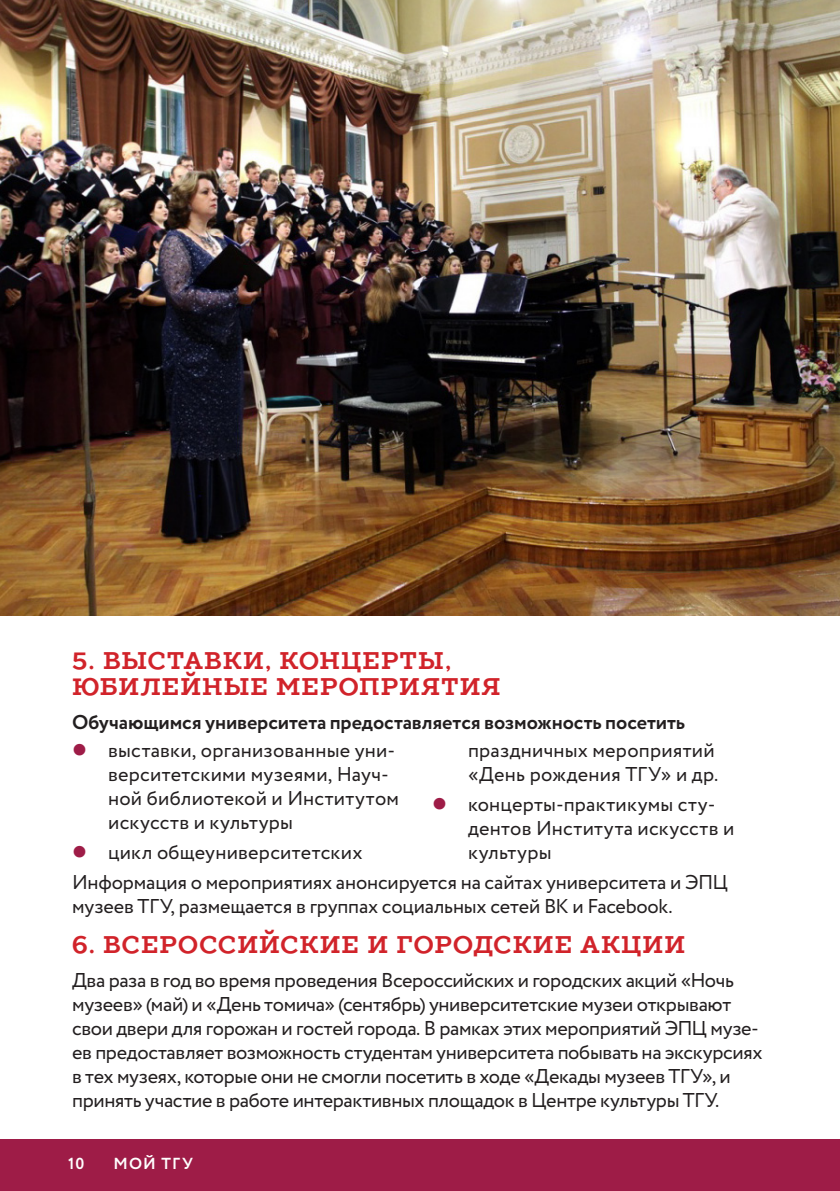
<style>
.page{position:relative;width:840px;height:1191px;background:#fff}
.page>*{position:absolute;margin:0;border:0;box-sizing:border-box;transform-origin:0 0}
.Paragraph_Style_6{font:700 24px/26px "TT Slabs";letter-spacing:.04em;color:#d1232a}
.Paragraph_Style_1{font:20px/24px "Circe";letter-spacing:-.015em;color:#231f20}
.Paragraph_Style_3{font:20px/24px "Circe";letter-spacing:.01em;color:#231f20}
.Paragraph_Style_1-2{font:700 20px "Circe";letter-spacing:-.005em;color:#231f20}
.t1{font:700 16px "Circe";letter-spacing:.075em;color:#fff}
</style>
<div class="page">
<div style="left:0;top:1140px;width:839px;height:51px;background:#9e1c47"></div>
<img style="left:0;top:0;width:839px;height:615px">
<p class="Paragraph_Style_6" style="left:72px;top:647px;width:429px">5. ВЫСТАВКИ, КОНЦЕРТЫ,<br>ЮБИЛЕЙНЫЕ МЕРОПРИЯТИЯ</p>
<p class="Paragraph_Style_1-2" style="left:72px;top:708px;width:614px">Обучающимся университета предоставляется возможность посетить</p>
<p class="Paragraph_Style_3" style="left:108px;top:738px;width:292px">выставки, организованные уни&shy;верситетскими музеями, Науч&shy;ной библиотекой и Институтом искусств и культуры</p>
<p class="Paragraph_Style_3" style="left:108px;top:840px;width:256px">цикл общеуниверситетских</p>
<p class="Paragraph_Style_3" style="left:468px;top:738px;width:251px">праздничных мероприятий «День рождения ТГУ» и др.</p>
<p class="Paragraph_Style_3" style="left:468px;top:792px;width:268px">концерты-практикумы сту&shy;дентов Института искусств и культуры</p>
<p class="Paragraph_Style_1" style="left:72px;top:870px;width:657px">Информация о мероприятиях анонсируется на сайтах университета и ЭПЦ музеев ТГУ, размещается в группах социальных сетей ВК и Facebook.</p>
<p class="Paragraph_Style_6" style="left:72px;top:931px;width:614px">6. ВСЕРОССИЙСКИЕ И ГОРОДСКИЕ АКЦИИ</p>
<p class="Paragraph_Style_1" style="left:72px;top:968px;width:691px">Два раза в год во время проведения Всероссийских и городских акций «Ночь музеев» (май) и «День томича» (сентябрь) университетские музеи открывают свои двери для горожан и гостей города. В рамках этих мероприятий ЭПЦ музе&shy;ев предоставляет возможность студентам университета побывать на экскурсиях в тех музеях, которые они не смогли посетить в ходе «Декады музеев ТГУ», и принять участие в работе интерактивных площадок в Центре культуры ТГУ.</p>
<p class="t1" style="left:68px;top:1152px;width:18px">10</p>
<p class="t1" style="left:113px;top:1152px;width:81px">МОЙ ТГУ</p>
</div>
